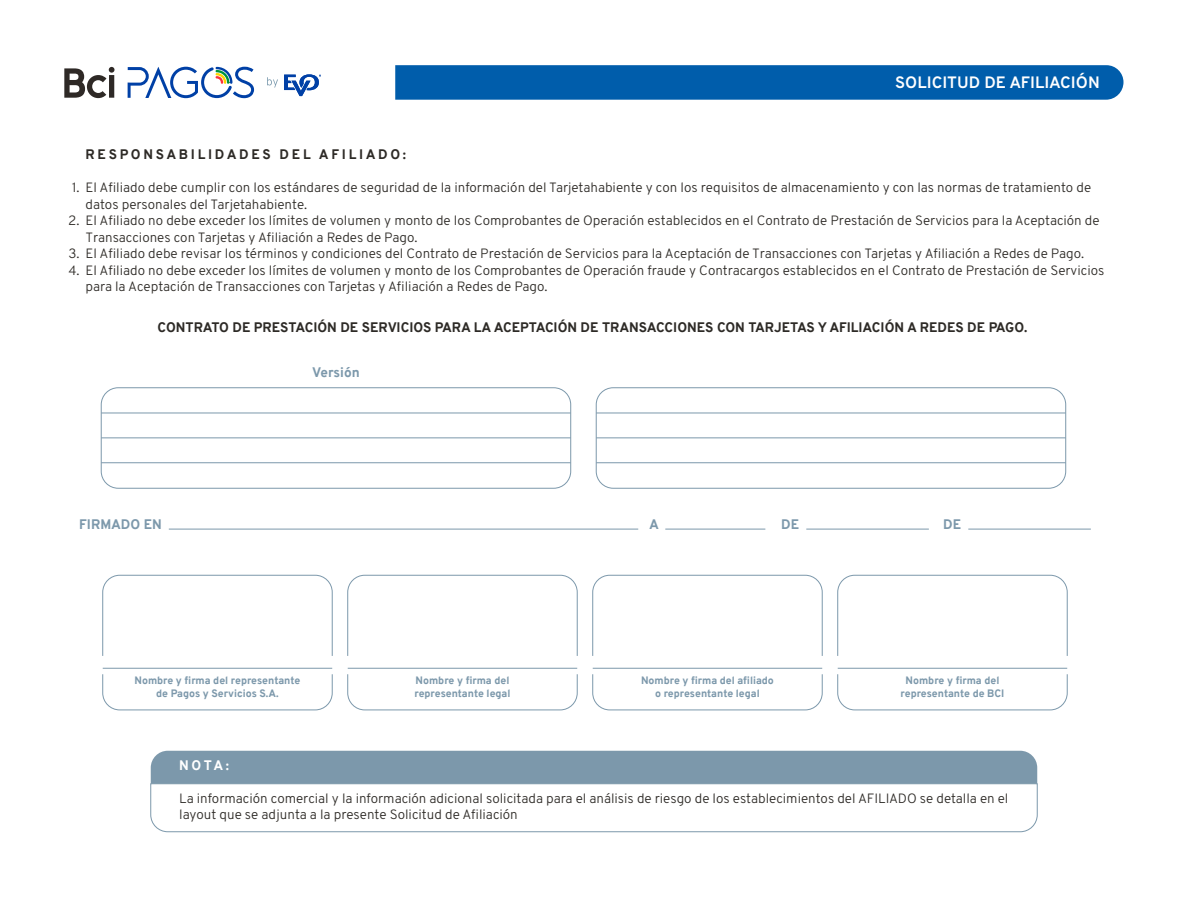
<style>
.page{position:relative;width:1188px;height:918px;background:#fff}
.page>*{position:absolute;margin:0;border:0;box-sizing:border-box;transform-origin:0 0}
.t1{font:700 16.5px "Overpass";color:#fff}
.t2{font:300 13.5px/16.5px "Overpass";color:#2d2a26}
.t3{font:800 13.5px "Overpass";color:#2d2a26}
.t4{font:800 13.5px "Overpass";letter-spacing:.2em;color:#2d2a26}
.t5{font:800 13.5px "Overpass";color:#7c98ab}
.t6{font:800 13.5px "Overpass";color:#fff}
.t7{font:800 10.5px/13.5px "Overpass";color:#7c98ab;text-align:center}
</style>
<div class="page">
<svg style="left:64px;top:67px;width:51px;height:31px"></svg>
<svg style="left:128px;top:67px;width:126px;height:31px"></svg>
<svg style="left:267px;top:77px;width:11px;height:11px"></svg>
<svg style="left:284px;top:74px;width:37px;height:22px"></svg>
<div style="left:395px;top:65px;width:729px;height:35px;background:#005dab"></div>
<div style="left:101px;top:387px;width:470px;height:102px;border:1px solid #7c98ab;border-radius:17px"></div>
<hr style="left:101px;top:413px;width:470px;height:1px;background:#7c98ab">
<hr style="left:101px;top:437px;width:470px;height:1px;background:#7c98ab">
<hr style="left:101px;top:462px;width:470px;height:1px;background:#7c98ab">
<div style="left:596px;top:387px;width:470px;height:102px;border:1px solid #7c98ab;border-radius:17px"></div>
<hr style="left:596px;top:413px;width:470px;height:1px;background:#7c98ab">
<hr style="left:596px;top:437px;width:470px;height:1px;background:#7c98ab">
<hr style="left:596px;top:462px;width:470px;height:1px;background:#7c98ab">
<hr style="left:169px;top:529px;width:469px;height:1px;background:#7c98ab">
<hr style="left:665px;top:529px;width:100px;height:1px;background:#7c98ab">
<hr style="left:806px;top:529px;width:123px;height:1px;background:#7c98ab">
<hr style="left:968px;top:529px;width:123px;height:1px;background:#7c98ab">
<svg style="left:347px;top:674px;width:231px;height:37px"></svg>
<hr style="left:348px;top:668px;width:229px;height:1px;background:#7c98ab">
<svg style="left:592px;top:674px;width:231px;height:37px"></svg>
<hr style="left:593px;top:668px;width:229px;height:1px;background:#7c98ab">
<svg style="left:837px;top:674px;width:231px;height:37px"></svg>
<hr style="left:838px;top:668px;width:229px;height:1px;background:#7c98ab">
<svg style="left:102px;top:674px;width:231px;height:37px"></svg>
<hr style="left:103px;top:668px;width:229px;height:1px;background:#7c98ab">
<svg style="left:102px;top:575px;width:231px;height:81px"></svg>
<svg style="left:150px;top:751px;width:888px;height:81px"></svg>
<svg style="left:347px;top:575px;width:231px;height:81px"></svg>
<svg style="left:592px;top:575px;width:231px;height:81px"></svg>
<svg style="left:837px;top:575px;width:231px;height:81px"></svg>
<p class="t1" style="left:895px;top:71px;width:206px">SOLICITUD DE AFILIACIÓN</p>
<p class="t4" style="left:86px;top:145px;width:322px">RESPONSABILIDADES DEL AFILIADO:</p>
<p class="t2" style="left:86px;top:179px;width:1007px;text-indent:-14px">1. El Afiliado debe cumplir con los estándares de seguridad de la información del Tarjetahabiente y con los requisitos de almacenamiento y con las normas de tratamiento de datos personales del Tarjetahabiente.</p>
<p class="t2" style="left:86px;top:212px;width:1016px;text-indent:-17px">2. El Afiliado no debe exceder los límites de volumen y monto de los Comprobantes de Operación establecidos en el Contrato de Prestación de Servicios para la Aceptación de<br>Transacciones con Tarjetas y Afiliación a Redes de Pago.</p>
<p class="t2" style="left:68px;top:245px;width:1017px">3. El Afiliado debe revisar los términos y condiciones del Contrato de Prestación de Servicios para la Aceptación de Transacciones con Tarjetas y Afiliación a Redes de Pago.</p>
<p class="t2" style="left:86px;top:262px;width:1020px;text-indent:-17px">4. El Afiliado no debe exceder los límites de volumen y monto de los Comprobantes de Operación fraude y Contracargos establecidos en el Contrato de Prestación de Servicios para la Aceptación de Transacciones con Tarjetas y Afiliación a Redes de Pago.</p>
<p class="t3" style="left:158px;top:317px;width:871px">CONTRATO DE PRESTACIÓN DE SERVICIOS PARA LA ACEPTACIÓN DE TRANSACCIONES CON TARJETAS Y AFILIACIÓN A REDES DE PAGO.</p>
<p class="t5" style="left:312px;top:362px;width:49px">Versión</p>
<p class="t5" style="left:79px;top:515px;width:84px">FIRMADO EN</p>
<p class="t5" style="left:649px;top:515px;width:11px">A</p>
<p class="t5" style="left:781px;top:515px;width:20px">DE</p>
<p class="t5" style="left:943px;top:515px;width:20px">DE</p>
<p class="t7" style="left:134px;top:674px;width:167px">Nombre y firma del representante de Pagos y Servicios S.A.</p>
<p class="t7" style="left:414px;top:674px;width:98px;text-align:left">Nombre y firma del representante legal</p>
<p class="t7" style="left:641px;top:674px;width:134px">Nombre y firma del afiliado o representante legal</p>
<p class="t7" style="left:901px;top:674px;width:105px">Nombre y firma del representante de BCI</p>
<p class="t6" style="left:179px;top:755px;width:51px">NOTA:</p>
<p class="t2" style="left:179px;top:790px;width:831px">La información comercial y la información adicional solicitada para el análisis de riesgo de los establecimientos del AFILIADO se detalla en el layout que se adjunta a la presente Solicitud de Afiliación</p>
</div>
